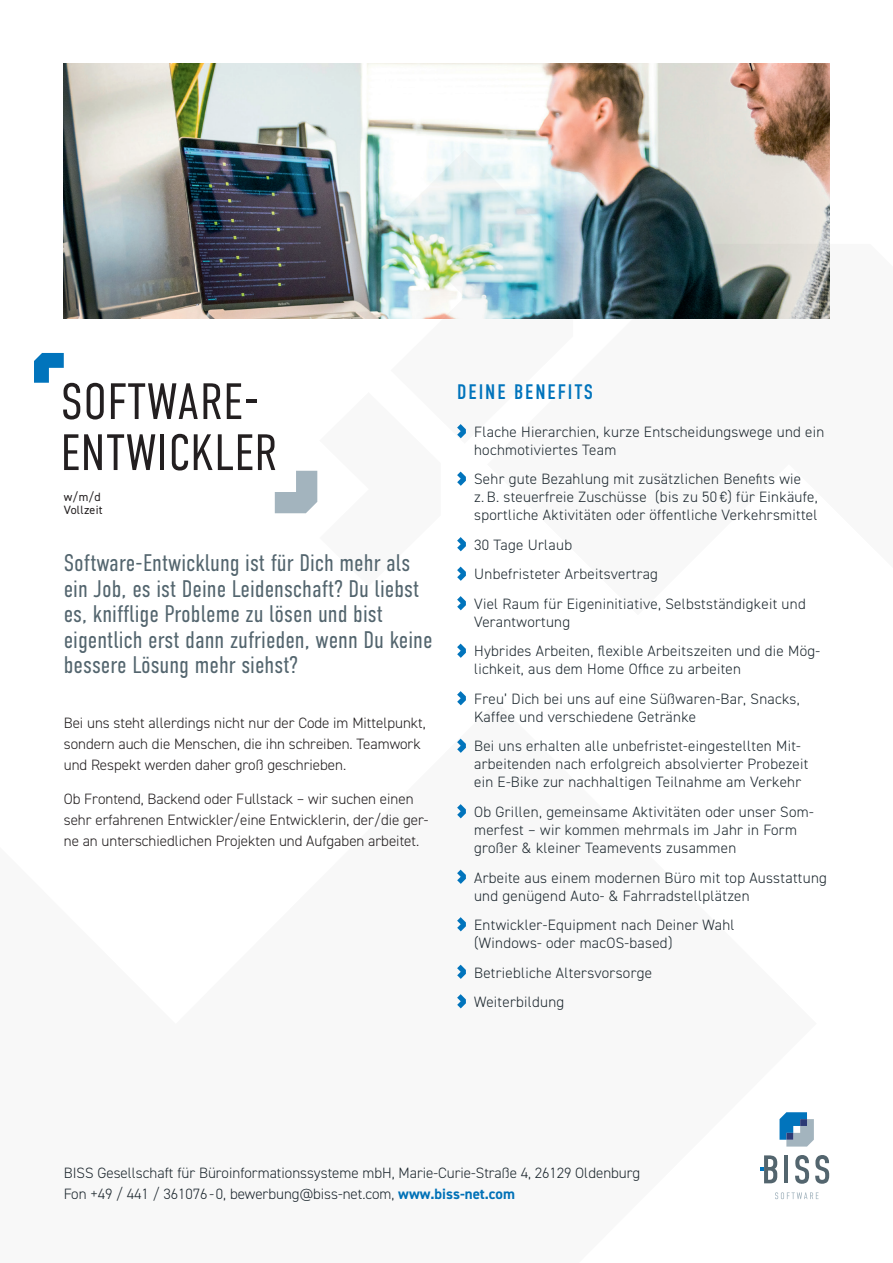
<style>
.page{position:relative;width:893px;height:1263px;background:#fff}
.page>*{position:absolute;margin:0;border:0;box-sizing:border-box;transform-origin:0 0}
.t1{font:300 51px/51px "DIN Condensed";letter-spacing:.01em;color:#231f20}
.t2{font:300 24px/25.5px "DIN Condensed";color:#53656e}
.t3{font:21px "DIN Condensed";letter-spacing:.09em;color:#0174bc}
.t4{font:300 15px/18px "DIN2014";letter-spacing:.02em;color:#1f2a31}
.t5{font:300 15px/21px "DIN2014";color:#231f20}
.t6{font:300 15px/21px "DIN2014";color:#1f2a31}
.t7{font:12px/13.5px "DIN2014";letter-spacing:.02em;color:#231f20}
.s1{font-weight:700;color:#0174bc}
</style>
<div class="page">
<img style="left:64px;top:64px;width:765px;height:255px">
<svg style="left:817px;top:1155px;width:12px;height:29px"></svg>
<svg style="left:34px;top:353px;width:30px;height:30px"></svg>
<svg style="left:460px;top:705px;width:357px;height:495px"></svg>
<img style="left:573px;top:244px;width:257px;height:75px">
<svg style="left:390px;top:150px;width:183px;height:289px"></svg>
<svg style="left:275px;top:392px;width:166px;height:122px"></svg>
<svg style="left:457px;top:424px;width:9px;height:14px"></svg>
<svg style="left:457px;top:472px;width:9px;height:14px"></svg>
<svg style="left:457px;top:537px;width:9px;height:14px"></svg>
<svg style="left:457px;top:567px;width:9px;height:14px"></svg>
<svg style="left:457px;top:596px;width:9px;height:14px"></svg>
<svg style="left:457px;top:644px;width:9px;height:14px"></svg>
<svg style="left:457px;top:691px;width:9px;height:14px"></svg>
<svg style="left:457px;top:739px;width:9px;height:14px"></svg>
<svg style="left:457px;top:804px;width:9px;height:14px"></svg>
<svg style="left:457px;top:870px;width:9px;height:14px"></svg>
<svg style="left:457px;top:917px;width:9px;height:14px"></svg>
<svg style="left:457px;top:965px;width:9px;height:14px"></svg>
<svg style="left:457px;top:994px;width:9px;height:14px"></svg>
<h1 class="t1" style="left:61px;top:376px;width:218px">SOFTWARE-<br>ENTWICKLER</h1>
<p class="t7" style="left:64px;top:490px;width:40px">w/m/d<br>Vollzeit</p>
<h2 class="t2" style="left:64px;top:550px;width:370px">Software-Entwicklung ist für Dich mehr als ein Job, es ist Deine Leidenschaft? Du liebst es, knifflige Probleme zu lösen und bist eigentlich erst dann zufrieden, wenn Du keine bessere Lösung mehr siehst?</h2>
<p class="t5" style="left:64px;top:712px;width:364px">Bei uns steht allerdings nicht nur der Code im Mittelpunkt, sondern auch die Menschen, die ihn schreiben. Teamwork und Respekt werden daher groß geschrieben.</p>
<p class="t5" style="left:64px;top:788px;width:366px">Ob Frontend, Backend oder Fullstack – wir suchen einen sehr erfahrenen Entwickler/eine Entwicklerin, der/die ger&shy;ne an unterschiedlichen Projekten und Aufgaben arbeitet.</p>
<h3 class="t3" style="left:457px;top:380px;width:137px">DEINE BENEFITS</h3>
<p class="t4" style="left:474px;top:423px;width:352px">Flache Hierarchien, kurze Entscheidungswege und ein hochmotiviertes Team</p>
<p class="t4" style="left:474px;top:470px;width:345px">Sehr gute Bezahlung mit zusätzlichen Benefits wie<br>z. B. steuerfreie Zuschüsse (bis zu 50 €) für Einkäufe, sportliche Aktivitäten oder öffentliche Verkehrsmittel</p>
<p class="t4" style="left:474px;top:530px;width:333px;line-height:29.5px">30 Tage Urlaub<br>Unbefristeter Arbeitsvertrag<br>Viel Raum für Eigeninitiative, Selbstständigkeit und</p>
<p class="t4" style="left:474px;top:607px;width:348px;line-height:29.5px">Verantwortung<br>Hybrides Arbeiten, flexible Arbeitszeiten und die Mög-</p>
<p class="t4" style="left:474px;top:654px;width:327px;line-height:29.5px">lichkeit, aus dem Home Office zu arbeiten<br>Freu’ Dich bei uns auf eine Süßwaren-Bar, Snacks,</p>
<p class="t4" style="left:474px;top:702px;width:328px;line-height:29.5px">Kaffee und verschiedene Getränke<br>Bei uns erhalten alle unbefristet-eingestellten Mit-</p>
<p class="t4" style="left:474px;top:755px;width:336px">arbeitenden nach erfolgreich absolvierter Probezeit ein E-Bike zur nachhaltigen Teilnahme am Verkehr</p>
<p class="t4" style="left:474px;top:803px;width:341px">Ob Grillen, gemeinsame Aktivitäten oder unser Som&shy;merfest – wir kommen mehrmals im Jahr in Form großer &amp; kleiner Teamevents zusammen</p>
<p class="t4" style="left:474px;top:868px;width:354px">Arbeite aus einem modernen Büro mit top Ausstattung und genügend Auto- &amp; Fahrradstellplätzen</p>
<p class="t4" style="left:474px;top:916px;width:262px">Entwickler-Equipment nach Deiner Wahl (Windows- oder macOS-based)</p>
<p class="t4" style="left:474px;top:958px;width:179px;line-height:29.5px">Betriebliche Altersvorsorge<br>Weiterbildung</p>
<p class="t6" style="left:64px;top:1162px;width:578px">BISS Gesellschaft für Büroinformationssysteme mbH, Marie-Curie-Straße 4, 26129 Oldenburg<br>Fon +49 / 441 / 361076 - 0, bewerbung@biss-net.com, <span class="s1">www.biss-net.com</span></p>
</div>
